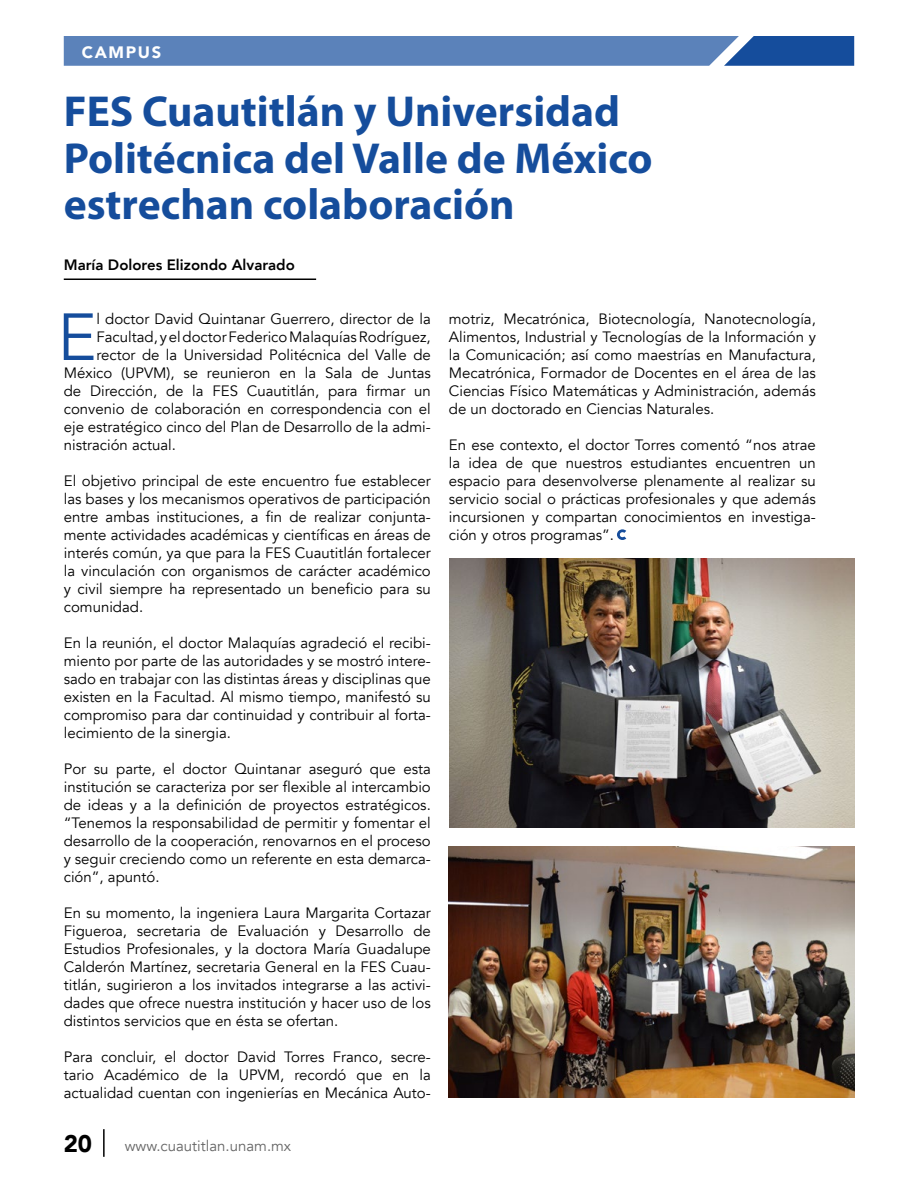
<style>
.page{position:relative;width:918px;height:1188px;background:#fff}
.page>*{position:absolute;margin:0;border:0;box-sizing:border-box;transform-origin:0 0}
.t1{font:65.85px "Avenir";color:#154d9c}
.t2{font:700 43.5px/46.5px "Myriad Pro";color:#154d9c}
.t3{font:900 24px "Avenir";color:#000}
.t4{font:900 16.5px "Avenir";letter-spacing:.1em;color:#fff}
.t5{font:15px/18px "Avenir";color:#000;text-align:justify}
.t6{font:800 15px "Avenir";color:#000}
.t7{font:15px "Avenir";color:#666}
</style>
<div class="page">
<hr style="left:64px;top:279px;width:252px;height:1px;background:#000">
<img style="left:450px;top:558px;width:404px;height:270px">
<img style="left:449px;top:846px;width:405px;height:252px">
<svg style="left:617px;top:529px;width:9px;height:11px"></svg>
<svg style="left:64px;top:36px;width:790px;height:30px;background:#557db7"></svg>
<hr style="left:103px;top:1129px;width:2px;height:28px;background:#000">
<p class="t4" style="left:82px;top:38px;width:81px">CAMPUS</p>
<h2 class="t2" style="left:64px;top:87px;width:590px">FES Cuautitlán y Universidad<br>Politécnica del Valle de México estrechan colaboración</h2>
<p class="t6" style="left:64px;top:253px;width:233px">María Dolores Elizondo Alvarado</p>
<h1 class="t1" style="left:57px;top:298px;width:41px">E</h1>
<p class="t5" style="left:97px;top:310px;width:336px">l doctor David Quintanar Guerrero, director de la</p>
<p class="t5" style="left:97px;top:328px;width:336px">Facultad, y el doctor Federico Malaquías Rodríguez,</p>
<p class="t5" style="left:97px;top:346px;width:336px">rector de la Universidad Politécnica del Valle de</p>
<p class="t5" style="left:64px;top:364px;width:369px">México (UPVM), se reunieron en la Sala de Juntas</p>
<p class="t5" style="left:64px;top:382px;width:369px">de Dirección, de la FES Cuautitlán, para firmar un</p>
<p class="t5" style="left:64px;top:400px;width:369px">convenio de colaboración en correspondencia con el</p>
<p class="t5" style="left:64px;top:418px;width:369px">eje estratégico cinco del Plan de Desarrollo de la admi-</p>
<p class="t5" style="left:64px;top:436px;width:114px">nistración actual.</p>
<p class="t5" style="left:64px;top:472px;width:369px">El objetivo principal de este encuentro fue establecer las bases y los mecanismos operativos de participación entre ambas instituciones, a fin de realizar conjunta&shy;mente actividades académicas y científicas en áreas de interés común, ya que para la FES Cuautitlán fortalecer la vinculación con organismos de carácter académico y civil siempre ha representado un beneficio para su comunidad.</p>
<p class="t5" style="left:64px;top:634px;width:369px">En la reunión, el doctor Malaquías agradeció el recibi&shy;miento por parte de las autoridades y se mostró intere&shy;sado en trabajar con las distintas áreas y disciplinas que existen en la Facultad. Al mismo tiempo, manifestó su compromiso para dar continuidad y contribuir al forta&shy;lecimiento de la sinergia.</p>
<p class="t5" style="left:64px;top:760px;width:369px">Por su parte, el doctor Quintanar aseguró que esta institución se caracteriza por ser flexible al intercambio de ideas y a la definición de proyectos estratégicos. “Tenemos la responsabilidad de permitir y fomentar el desarrollo de la cooperación, renovarnos en el proceso y seguir creciendo como un referente en esta demarca&shy;ción”, apuntó.</p>
<p class="t5" style="left:64px;top:904px;width:369px">En su momento, la ingeniera Laura Margarita Cortazar Figueroa, secretaria de Evaluación y Desarrollo de Estudios Profesionales, y la doctora María Guadalupe Calderón Martínez, secretaria General en la FES Cuau&shy;titlán, sugirieron a los invitados integrarse a las activi&shy;dades que ofrece nuestra institución y hacer uso de los distintos servicios que en ésta se ofertan.</p>
<p class="t5" style="left:64px;top:1048px;width:369px">Para concluir, el doctor David Torres Franco, secre&shy;tario Académico de la UPVM, recordó que en la actualidad cuentan con ingenierías en Mecánica Auto-</p>
<h3 class="t3" style="left:64px;top:1123px;width:30px">20</h3>
<p class="t7" style="left:125px;top:1136px;width:168px">www.cuautitlan.unam.mx</p>
<p class="t5" style="left:449px;top:310px;width:369px">motriz, Mecatrónica, Biotecnología, Nanotecnología, Alimentos, Industrial y Tecnologías de la Información y la Comunicación; así como maestrías en Manufactura, Mecatrónica, Formador de Docentes en el área de las Ciencias Físico Matemáticas y Administración, además de un doctorado en Ciencias Naturales.</p>
<p class="t5" style="left:449px;top:436px;width:369px">En ese contexto, el doctor Torres comentó “nos atrae la idea de que nuestros estudiantes encuentren un espacio para desenvolverse plenamente al realizar su servicio social o prácticas profesionales y que además incursionen y compartan conocimientos en investiga&shy;ción y otros programas”.</p>
</div>
